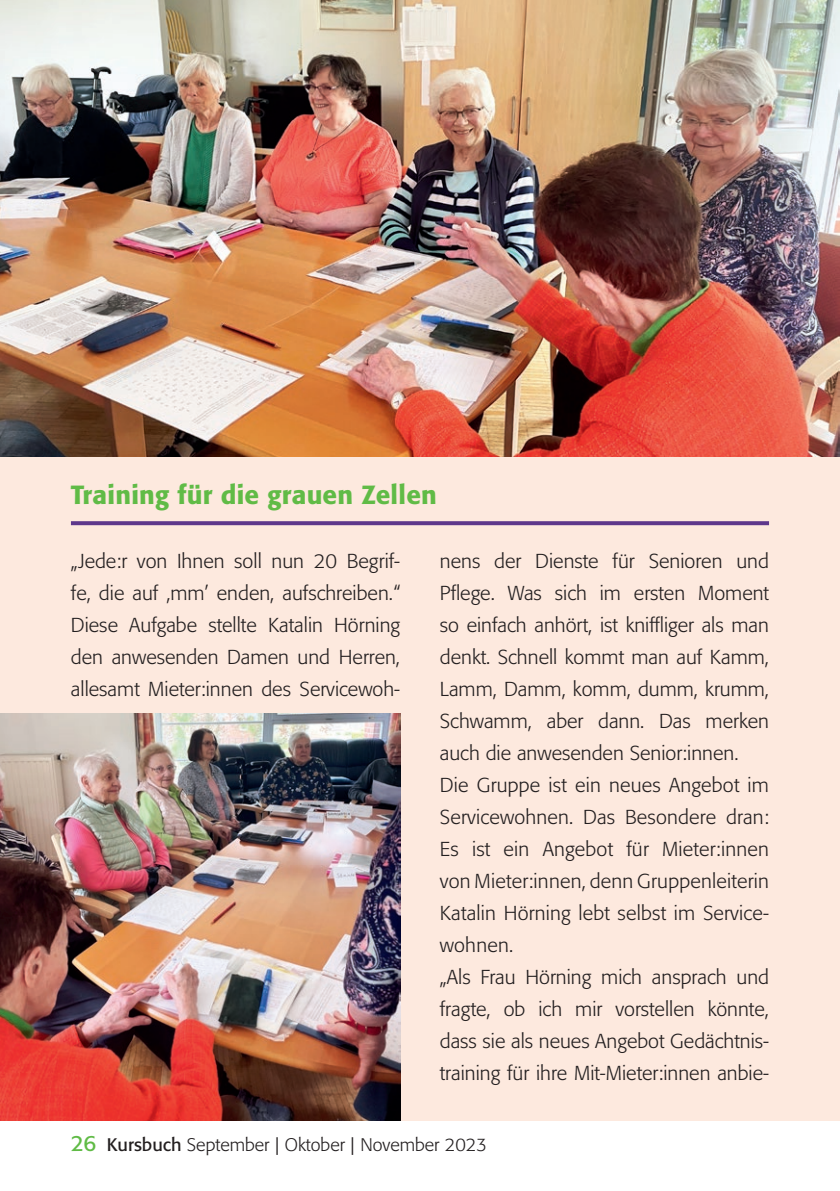
<style>
.page{position:relative;width:840px;height:1191px;background:#fff}
.page>*{position:absolute;margin:0;border:0;box-sizing:border-box;transform-origin:0 0}
.t1{font:500 26px "Formata";letter-spacing:.01em;color:#60bb46}
.t2{font:300 20px/32px "Formata";color:#231f20;text-align:justify}
.t3{font:300 18px "Formata";color:#231f20}
.s1{font-weight:400;font-size:22px;color:#60bb46}
.s2{font-weight:400}
</style>
<div class="page">
<div style="left:0;top:0;width:839px;height:1120px;background:#fde9de"></div>
<svg style="left:71px;top:521px;width:697px;height:4px;background:#653f8f"></svg>
<img style="left:0;top:713px;width:400px;height:407px">
<img style="left:0;top:0;width:839px;height:456px">
<h1 class="t1" style="left:71px;top:479px;width:367px">Training für die grauen Zellen</h1>
<p class="t2" style="left:71px;top:545px;width:330px">„Jede:r von Ihnen soll nun 20 Begrif&shy;fe, die auf ‚mm’ enden, aufschreiben.“ Diese Aufgabe stellte Katalin Hörning den anwesenden Damen und Herren, allesamt Mieter:innen des Servicewoh-</p>
<p class="t2" style="left:439px;top:545px;width:330px;text-align:left">nens der Dienste für Senioren und Pflege. Was sich im ersten Moment so einfach anhört, ist kniffliger als man denkt. Schnell kommt man auf Kamm, Lamm, Damm, komm, dumm, krumm, Schwamm, aber dann. Das merken auch die anwesenden Senior:innen.<br>Die Gruppe ist ein neues Angebot im Servicewohnen. Das Besondere dran:<br>Es ist ein Angebot für Mieter:innen von Mieter:innen, denn Gruppenleiterin Katalin Hörning lebt selbst im Service&shy;wohnen.<br>„Als Frau Hörning mich ansprach und fragte, ob ich mir vorstellen könnte, dass sie als neues Angebot Gedächtnis&shy;training für ihre Mit-Mieter:innen anbie-</p>
<p class="t3" style="left:71px;top:1134px;width:417px"><span class="s1">26</span> <span class="s2">Kursbuch</span> September | Oktober | November 2023</p>
</div>
